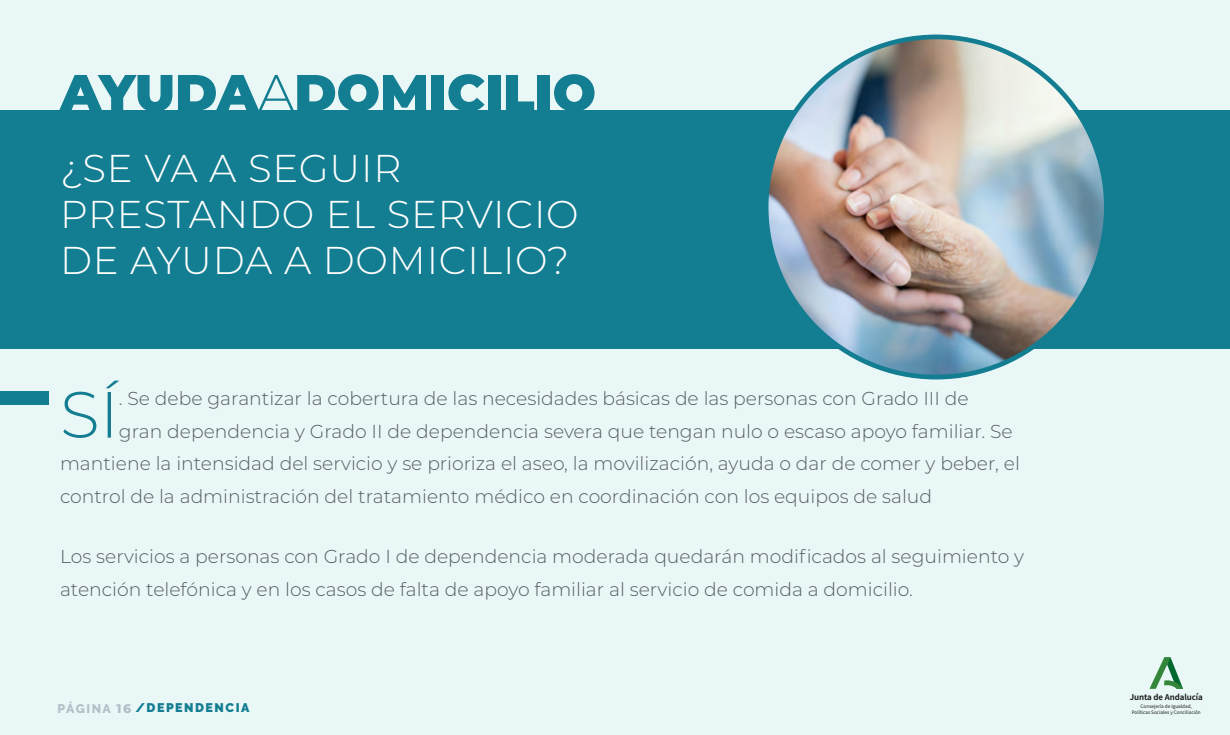
<style>
.page{position:relative;width:1230px;height:735px;background:#eaf7f7}
.page>*{position:absolute;margin:0;border:0;box-sizing:border-box;transform-origin:0 0}
.t1{font:300 65.12px "Montserrat";color:#137d91}
.t2{font:900 51.25px "Montserrat";color:#137d91}
.t3{font:300 38.75px/46.2px "Montserrat";letter-spacing:.02em;color:#fff}
.t4{font:300 18.75px/32.5px "Montserrat";color:#565c60}
.t5{font:900 12.5px "Raleway";letter-spacing:.12em;color:#137d91}
.t6{font:700 7.88px "Noto Sans HK";letter-spacing:-.01em;color:#191c1b}
.t7{font:4.62px/6.2px "Noto Sans HK";color:#191c1b;text-align:center}
.s1{font-weight:300}
.s2{font-weight:800;color:#b3bec9}
.s3{font-family:"Montserrat";font-weight:800;color:#b3bec9}
</style>
<div class="page">
<svg style="left:1149px;top:657px;width:34px;height:32px"></svg>
<div style="left:0;top:110px;width:1230px;height:239px;background:#137d91"></div>
<div style="left:0;top:391px;width:49px;height:14px;background:#137d91"></div>
<img style="left:766px;top:37px;width:340px;height:340px;border-radius:170px">
<h2 class="t2" style="left:60px;top:54px;width:538px">AYUDA<span class="s1">A</span>DOMICILIO</h2>
<h3 class="t3" style="left:60px;top:144px;width:520px">¿SE VA A SEGUIR<br>PRESTANDO EL SERVICIO<br>DE AYUDA A DOMICILIO?</h3>
<h1 class="t1" style="left:60px;top:370px;width:60px">SÍ</h1>
<p class="t4" style="left:119px;top:382px;width:851px">. Se debe garantizar la cobertura de las necesidades básicas de las personas con Grado III de</p>
<p class="t4" style="left:119px;top:414px;width:895px">gran dependencia y Grado II de dependencia severa que tengan nulo o escaso apoyo familiar. Se</p>
<p class="t4" style="left:60px;top:447px;width:961px">mantiene la intensidad del servicio y se prioriza el aseo, la movilización, ayuda o dar de comer y beber, el</p>
<p class="t4" style="left:60px;top:479px;width:874px">control de la administración del tratamiento médico en coordinación con los equipos de salud</p>
<p class="t4" style="left:60px;top:540px;width:966px">Los servicios a personas con Grado I de dependencia moderada quedarán modificados al seguimiento y atención telefónica y en los casos de falta de apoyo familiar al servicio de comida a domicilio.</p>
<p class="t6" style="left:1130px;top:692px;width:75px">Junta de Andalucía</p>
<p class="t5" style="left:58px;top:701px;width:193px"><span class="s2">PÁGINA</span> <span class="s3">16</span> /DEPENDENCIA</p>
<p class="t7" style="left:1132px;top:703px;width:71px">Consejería de Igualdad,<br>Políticas Sociales y Conciliación</p>
</div>
